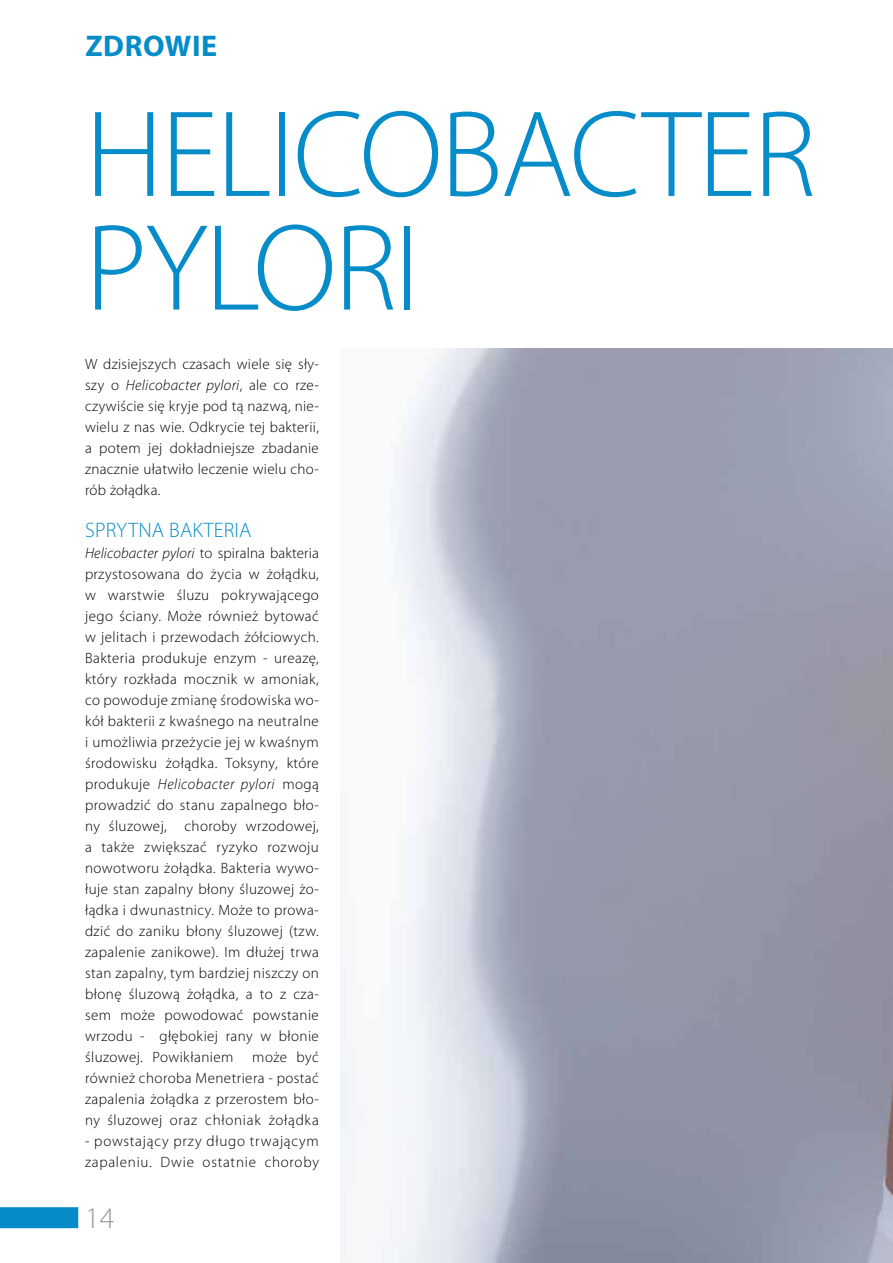
<style>
.page{position:relative;width:893px;height:1263px;background:#fff}
.page>*{position:absolute;margin:0;border:0;box-sizing:border-box;transform-origin:0 0}
.t1{font:300 124.2px/113.7px "Myriad Pro";letter-spacing:-.02em;color:#068cc9}
.t2{font:700 30px "Myriad Pro";color:#068cc9}
.t3{font:300 30px "Myriad Pro";color:#9d9d9c}
.t4{font:300 21px "Myriad Pro";letter-spacing:.01em;color:#068cc9}
.t5{font:300 15px/21px "Myriad Pro";letter-spacing:.03em;color:#000;text-align:justify}
.t6{font:300 15px/21px "Myriad Pro";letter-spacing:.05em;color:#000}
.s1{font-style:italic}
</style>
<div class="page">
<img style="left:340px;top:348px;width:553px;height:915px">
<div style="left:0;top:1207px;width:78px;height:21px;background:#068cc9"></div>
<h2 class="t2" style="left:85px;top:27px;width:38px">ZDROWIE</h2>
<h1 class="t1" style="left:85px;top:100px;width:732px">HELICOBACTER<br>PYLORI</h1>
<p class="t5" style="left:85px;top:354px;width:235px">W dzisiejszych czasach wiele się sły&shy;szy o <span class="s1">Helicobacter pylori</span>, ale co rze&shy;czywiście się kryje pod tą nazwą, nie&shy;wielu z nas wie. Odkrycie tej bakterii, a potem jej dokładniejsze zbadanie znacznie ułatwiło leczenie wielu cho&shy;rób żołądka.</p>
<h3 class="t4" style="left:85px;top:518px;width:168px">SPRYTNA BAKTERIA</h3>
<p class="t5" style="left:85px;top:543px;width:235px"><span class="s1">Helicobacter pylori</span> to spiralna bakteria przystosowana do życia w żołądku, w warstwie śluzu pokrywającego jego ściany. Może również bytować w jelitach i przewodach żółciowych.<br>Bakteria produkuje enzym - ureazę, który rozkłada mocznik w amoniak, co powoduje zmianę środowiska wo&shy;kół bakterii z kwaśnego na neutralne i umożliwia przeżycie jej w kwaśnym środowisku żołądka. Toksyny, które produkuje <span class="s1">Helicobacter pylori</span> mogą prowadzić do stanu zapalnego bło&shy;ny śluzowej, choroby wrzodowej, a także zwiększać ryzyko rozwoju nowotworu żołądka. Bakteria wywo&shy;łuje stan zapalny błony śluzowej żo&shy;łądka i dwunastnicy. Może to prowa&shy;dzić do zaniku błony śluzowej (tzw. zapalenie zanikowe). Im dłużej trwa stan zapalny, tym bardziej niszczy on błonę śluzową żołądka, a to z cza&shy;sem może powodować powstanie wrzodu - głębokiej rany w błonie śluzowej. Powikłaniem</p>
<p class="t5" style="left:85px;top:1047px;width:235px;text-indent:167px">może być również choroba Menetriera - postać zapalenia żołądka z przerostem bło&shy;ny śluzowej oraz chłoniak żołądka</p>
<p class="t6" style="left:85px;top:1131px;width:235px">- powstający przy długo trwającym zapaleniu. Dwie ostatnie choroby</p>
<h2 class="t3" style="left:85px;top:1201px;width:31px">14</h2>
</div>
